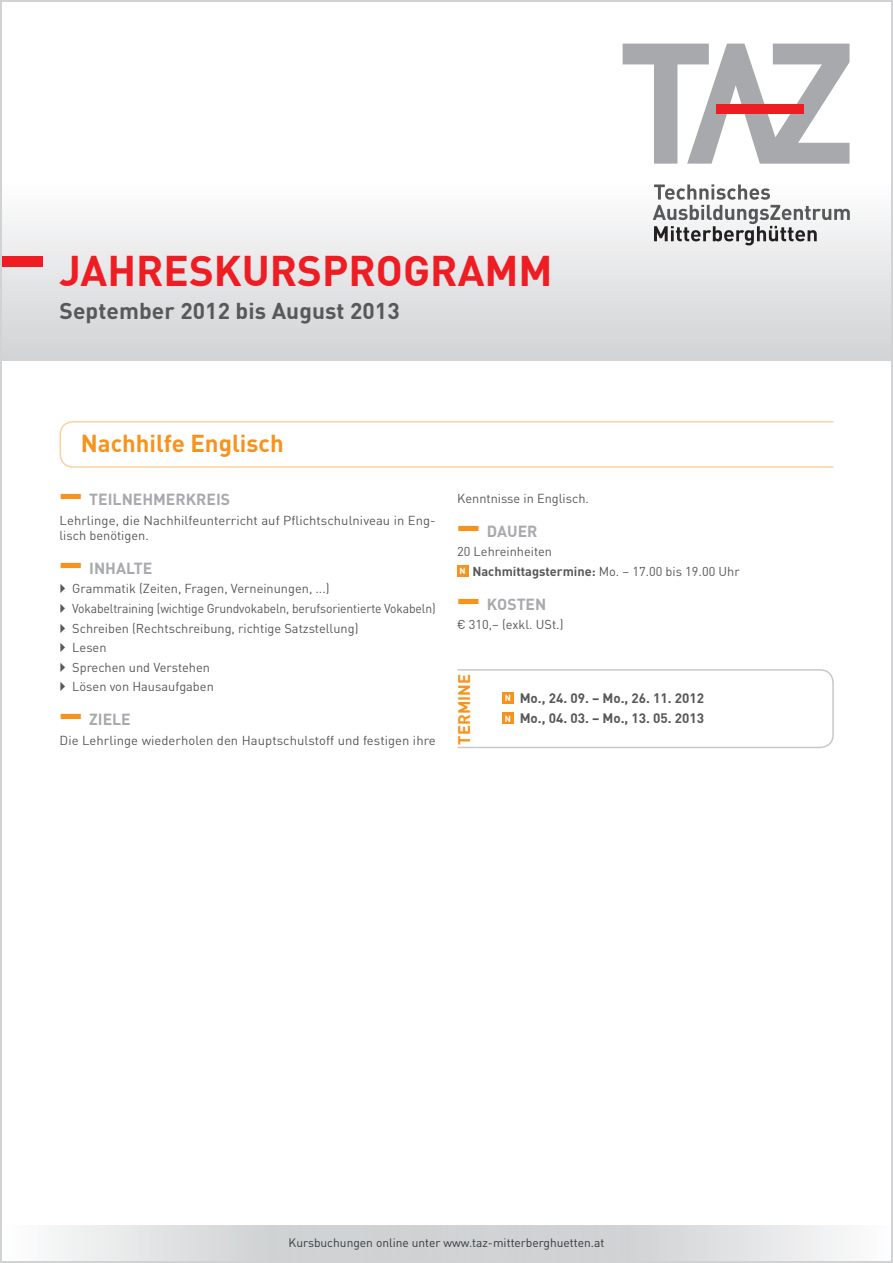
<style>
.page{position:relative;width:893px;height:1263px;background:#fff}
.page>*{position:absolute;margin:0;border:0;box-sizing:border-box;transform-origin:0 0}
.t1{font:700 42px "DIN";color:#ee1d23}
.t2{font:700 40.95px "DIN";color:#f7931d;scale:.54 1}
.t3{font:700 24px "DIN";color:#f7931d}
.t4{font:700 22.5px "DIN";letter-spacing:.005em;color:#57585a}
.t5{font:700 16.5px "DIN";color:#f7931d}
.t6{font:700 15.75px "DIN";color:#a8a9ad}
.t7{font:700 13.5px/20.4px "DIN";color:#57585a}
.t8{font:12.75px/19.5px "DIN";color:#57585a}
.t9{font:12px "DIN";color:#363a3d}
.t10{font:700 8.7px "DIN";color:#fff}
.s1{font-weight:700}
</style>
<div class="page">
<div style="left:2px;top:2px;width:889px;height:359px;background:linear-gradient(to bottom,#fff,#dcdddf)"></div>
<svg style="left:623px;top:44px;width:226px;height:120px"></svg>
<svg style="left:653px;top:184px;width:197px;height:61px"></svg>
<div style="left:716px;top:104px;width:87px;height:10px;background:#ee1d23"></div>
<div style="left:2px;top:256px;width:41px;height:11px;background:#ee1d23"></div>
<svg style="left:51px;top:1225px;width:792px;height:36px;background:#d9dbdc"></svg>
<svg style="left:59px;top:421px;width:775px;height:47px"></svg>
<div style="left:457px;top:566px;width:11px;height:11px;background:#f7931d"></div>
<svg style="left:457px;top:669px;width:377px;height:80px"></svg>
<div style="left:502px;top:692px;width:11px;height:11px;background:#f7931d"></div>
<div style="left:502px;top:713px;width:11px;height:11px;background:#f7931d"></div>
<h1 class="t1" style="left:60px;top:243px;width:495px">JAHRESKURSPROGRAMM</h1>
<h3 class="t4" style="left:60px;top:296px;width:342px">SEPTEMBER 2012 BIS AUGUST 2013</h3>
<h3 class="t3" style="left:81px;top:428px;width:204px">NACHHILFE ENGLISCH</h3>
<h2 class="t2" style="left:60px;top:467px;width:44px">—</h2>
<p class="t6" style="left:89px;top:489px;width:142px">TEILNEHMERKREIS</p>
<p class="t8" style="left:60px;top:512px;width:378px;line-height:15.3px">Lehrlinge, die Nachhilfeunterricht auf Pflichtschulniveau in Eng&shy;lisch benötigen.</p>
<h2 class="t2" style="left:60px;top:535px;width:44px">—</h2>
<p class="t6" style="left:89px;top:558px;width:55px">IN HALTE</p>
<p class="t8" style="left:72px;top:579px;width:365px">Grammatik (Zeiten, Fragen, Verneinungen, ...)<br>Vokabeltraining (wichtige Grundvokabeln, berufsorientierte Vokabeln)<br>Schreiben (Rechtschreibung, richtige Satzstellung)<br>Lesen<br>Sprechen und Verstehen<br>Lösen von Hausaufgaben</p>
<h2 class="t2" style="left:60px;top:687px;width:44px">—</h2>
<p class="t6" style="left:89px;top:709px;width:43px">ZIELE</p>
<p class="t8" style="left:60px;top:730px;width:378px">Die Lehrlinge wiederholen den Hauptschulstoff und festigen ihre</p>
<p class="t8" style="left:457px;top:488px;width:133px">Kenntnisse in Englisch.</p>
<h2 class="t2" style="left:457px;top:498px;width:44px">—</h2>
<p class="t6" style="left:487px;top:521px;width:52px">DAUER</p>
<p class="t8" style="left:472px;top:542px;width:269px;text-indent:-15px">20 Lehreinheiten<br><span class="s1">NACHMITTAGSTERMINE:</span> Mo. − 17.00 bis 19.00 Uhr</p>
<h2 class="t2" style="left:457px;top:571px;width:44px">—</h2>
<p class="t6" style="left:487px;top:594px;width:58px">KOST EN</p>
<p class="t8" style="left:457px;top:615px;width:108px">€ 310,− (exkl. USt.)</p>
<p class="t10" style="left:460px;top:566px;width:8px">N</p>
<p class="t5" style="left:453px;top:745px;width:72px;rotate:-90deg">TERMINE</p>
<p class="t10" style="left:505px;top:692px;width:8px">N</p>
<p class="t10" style="left:505px;top:713px;width:8px">N</p>
<p class="t7" style="left:520px;top:687px;width:186px">MO., 24. 09. − MO., 26. 11. 2012<br>MO., 04. 03. − MO., 13. 05. 2013</p>
<p class="t9" style="left:289px;top:1235px;width:317px">Kursbuchungen online unter www.taz-mitterberghuetten.at</p>
</div>
